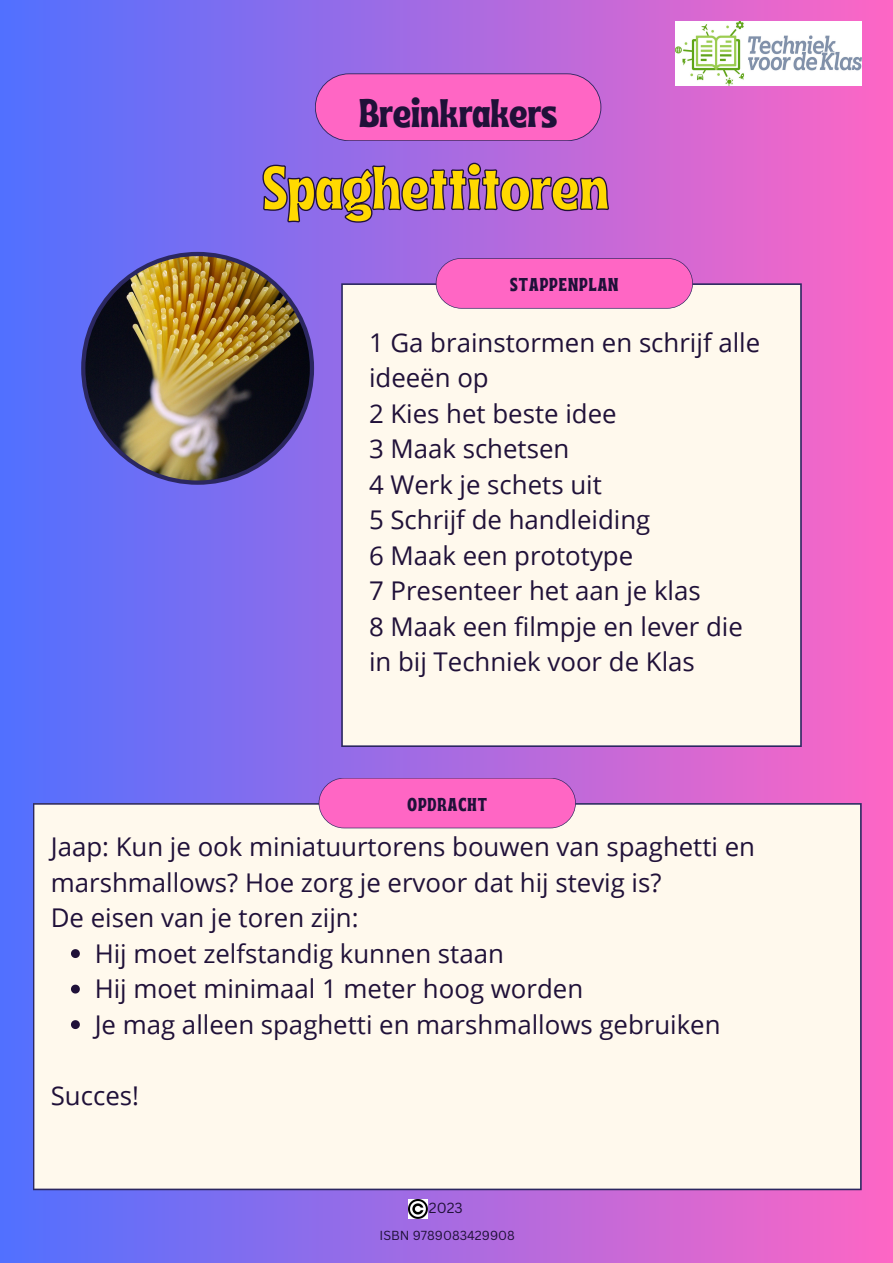
<style>
.page{position:relative;width:893px;height:1263px;background:#fff}
.page>*{position:absolute;margin:0;border:0;box-sizing:border-box;transform-origin:0 0}
.t1{font:61.35px "Ayr Tropika Island Int";color:#ffd900}
.t2{font:39.83px "Ayr Tropika Island Int";color:#201139}
.t3{font:25.8px/35.5px "Open Sans";color:#201139}
.t4{font:18.6px "Ayr Tropika Island Int";letter-spacing:.055em;color:#201139}
.t5{font:14.25px "Canva Sans";color:#201139}
.t6{font:12.75px "Canva Sans";color:#201139}
</style>
<div class="page">
<div style="left:0;top:0;width:893px;height:1263px;background:linear-gradient(to right,#5170ff,#fd66c4)"></div>
<div style="left:341px;top:283px;width:461px;height:464px;background:#fff9ed"></div>
<div style="left:33px;top:803px;width:828px;height:387px;background:#fff9ed"></div>
<svg style="left:319px;top:778px;width:257px;height:50px"></svg>
<svg style="left:315px;top:73px;width:286px;height:68px"></svg>
<img style="left:81px;top:252px;width:233px;height:233px">
<img style="left:675px;top:22px;width:186px;height:64px">
<img style="left:408px;top:1200px;width:20px;height:19px">
<svg style="left:436px;top:258px;width:257px;height:51px"></svg>
<svg style="left:262px;top:162px;width:348px;height:61px"></svg>
<svg style="left:71px;top:949px;width:9px;height:9px"></svg>
<svg style="left:71px;top:985px;width:9px;height:8px"></svg>
<svg style="left:71px;top:1020px;width:9px;height:9px"></svg>
<p class="t2" style="left:359px;top:75px;width:199px">Breinkrakers</p>
<h1 class="t1" style="left:262px;top:129px;width:348px">Spaghettitoren</h1>
<h4 class="t4" style="left:510px;top:267px;width:110px">STAPPENPLAN</h4>
<h5 class="t3" style="left:369px;top:324px;width:393px">1 Ga brainstormen en schrijf alle ideeën op<br>2 Kies het beste idee<br>3 Maak schetsen<br>4 Werk je schets uit<br>5 Schrijf de handleiding<br>6 Maak een prototype<br>7 Presenteer het aan je klas<br>8 Maak een filmpje en lever die in bij Techniek voor de Klas</h5>
<h2 class="t4" style="left:407px;top:787px;width:81px">OPDRACHT</h2>
<h3 class="t3" style="left:51px;top:828px;width:706px">Jaap: Kun je ook miniatuurtorens bouwen van spaghetti en marshmallows? Hoe zorg je ervoor dat hij stevig is?<br>De eisen van je toren zijn:</h3>
<p class="t3" style="left:95px;top:935px;width:411px">Hij moet zelfstandig kunnen staan</p>
<p class="t3" style="left:95px;top:970px;width:490px">Hij moet minimaal 1 meter hoog worden</p>
<p class="t3" style="left:95px;top:1006px;width:627px">Je mag alleen spaghetti en marshmallows gebruiken</p>
<h3 class="t3" style="left:51px;top:1077px;width:90px">Succes!</h3>
<h3 class="t5" style="left:429px;top:1198px;width:35px">2023</h3>
<p class="t6" style="left:379px;top:1227px;width:137px">ISBN 9789083429908</p>
</div>
